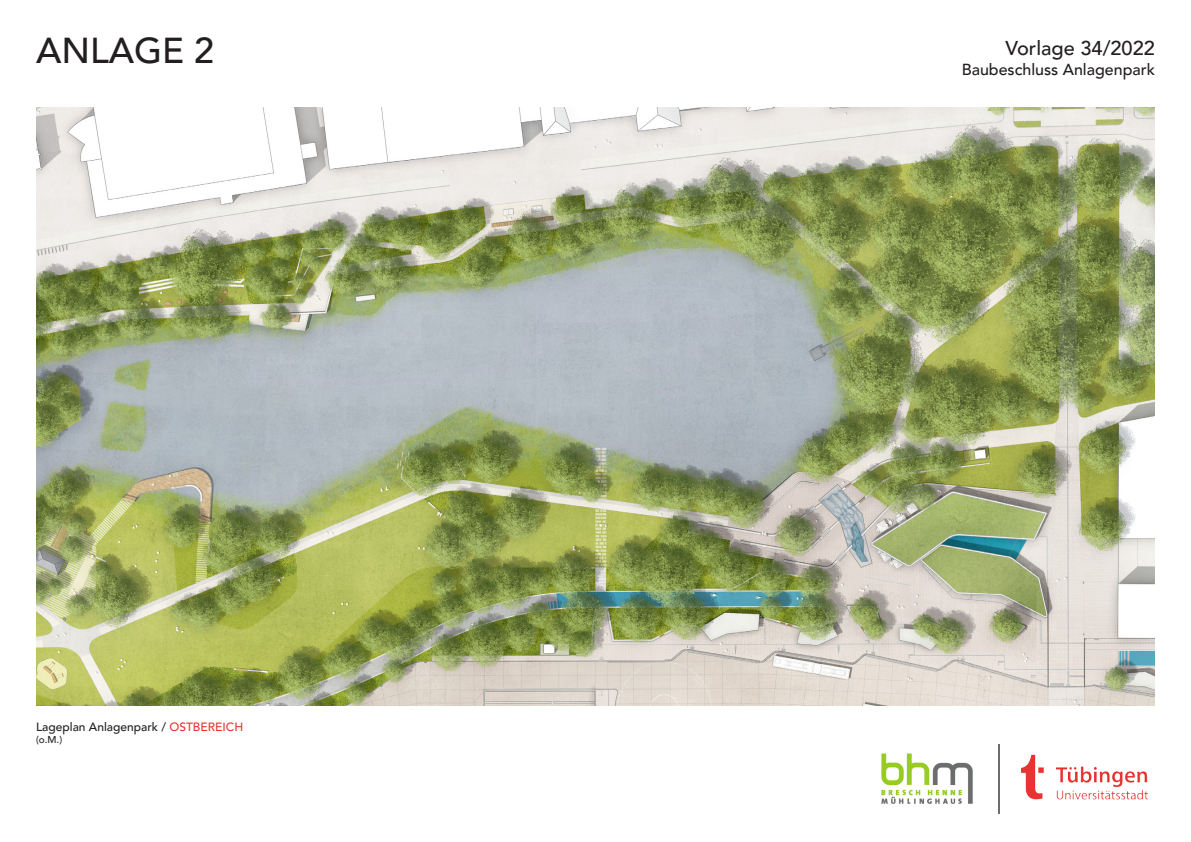
<style>
.page{position:relative;width:1191px;height:842px;background:#fff}
.page>*{position:absolute;margin:0;border:0;box-sizing:border-box;transform-origin:0 0}
.t1{font:500 36px "Avenir LT Pro";color:#231f20}
.t2{font:500 20px "Avenir LT Pro";color:#231f20}
.t3{font:500 16px "Avenir LT Pro";color:#231f20}
.t4{font:500 12px "Avenir LT Pro";color:#231f20}
.t5{font:500 10px "Avenir LT Pro";color:#231f20}
.s1{color:#e73432}
</style>
<div class="page">
<img style="left:36px;top:108px;width:1119px;height:598px">
<img style="left:1021px;top:754px;width:126px;height:46px">
<img style="left:881px;top:753px;width:92px;height:51px">
<hr style="left:999px;top:744px;width:1px;height:70px;background:#6c6e6d">
<p class="t1" style="left:36px;top:29px;width:180px">ANLAGE 2</p>
<p class="t2" style="left:1005px;top:37px;width:151px">Vorlage 34/2022</p>
<p class="t3" style="left:961px;top:60px;width:195px">Baubeschluss Anlagenpark</p>
<p class="t4" style="left:36px;top:719px;width:209px">Lageplan Anlagenpark / <span class="s1">OSTBEREICH</span></p>
<p class="t5" style="left:36px;top:733px;width:28px">(o.M.)</p>
</div>
